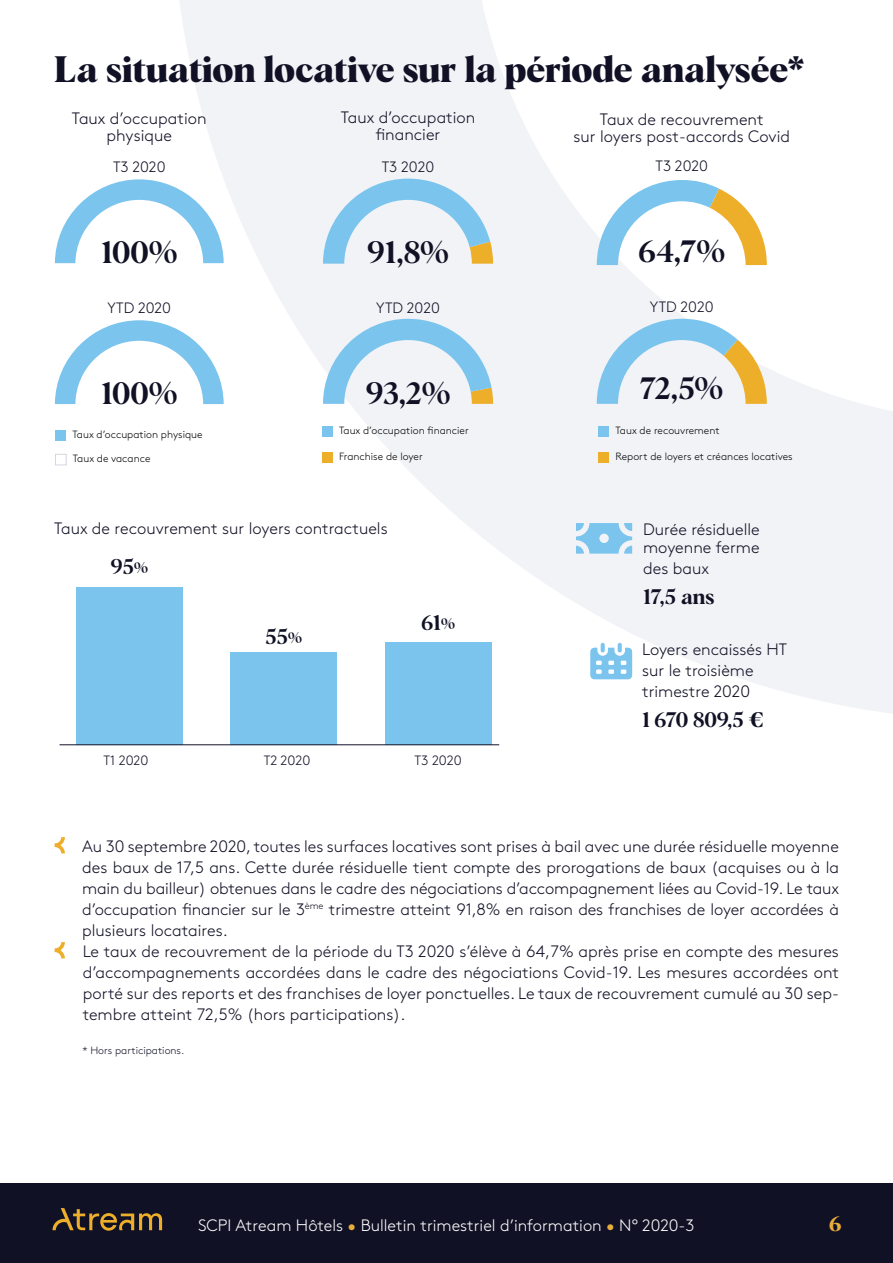
<style>
.page{position:relative;width:893px;height:1263px;background:#fff}
.page>*{position:absolute;margin:0;border:0;box-sizing:border-box;transform-origin:0 0}
.Titre_niveau_1__Noir{font:700 36px "Albra";color:#111126}
.Texte_courant__blanc{font:30.75px "Albra Semi";letter-spacing:-.005em;color:#111126}
.Texte_courant__blanc-2{font:21px "Albra Semi";color:#111126}
.t1{font:700 21px "Albra";color:#e8ae3c}
.Texte_courant_noir{font:300 16.5px/21px "Brown";color:#111126;text-align:center}
.Texte_courant__blanc-3{font:300 16.5px/18px "Brown";color:#111126}
.t2{font:300 16.5px "Brown";color:#fff}
.Texte_courant__blanc-4{font:300 15px "Brown";letter-spacing:-.005em;color:#111126}
.Texte_courant__blanc-5{font:300 13.5px "Brown";letter-spacing:-.005em;color:#111126}
.t3{font:300 10.5px "Brown";color:#000}
.Texte_courant_noir-2{font:300 10.5px "Brown";color:#111126}
.s1{color:#e8ae3c}
</style>
<div class="page">
<svg style="left:180px;top:0;width:713px;height:721px"></svg>
<svg style="left:590px;top:643px;width:42px;height:36px"></svg>
<svg style="left:576px;top:523px;width:56px;height:31px"></svg>
<svg style="left:55px;top:837px;width:10px;height:16px"></svg>
<svg style="left:55px;top:942px;width:10px;height:16px"></svg>
<svg style="left:55px;top:179px;width:169px;height:84px"></svg>
<svg style="left:55px;top:320px;width:169px;height:84px"></svg>
<div style="left:322px;top:426px;width:10px;height:11px;background:#7ac4ee"></div>
<div style="left:598px;top:426px;width:11px;height:11px;background:#7ac4ee"></div>
<div style="left:55px;top:430px;width:11px;height:11px;background:#7ac4ee"></div>
<div style="left:322px;top:452px;width:10px;height:11px;background:#edae2a"></div>
<div style="left:598px;top:452px;width:11px;height:11px;background:#edae2a"></div>
<div style="left:55px;top:454px;width:12px;height:11px;background:#fff;border:1px solid #d2d7e0"></div>
<div style="left:231px;top:652px;width:106px;height:92px;background:#7ac4ee"></div>
<div style="left:76px;top:587px;width:107px;height:157px;background:#7ac4ee"></div>
<div style="left:385px;top:642px;width:106px;height:102px;background:#7ac4ee"></div>
<hr style="left:60px;top:744px;width:439px;height:1px;background:#111126">
<svg style="left:323px;top:319px;width:170px;height:85px"></svg>
<svg style="left:597px;top:319px;width:170px;height:85px"></svg>
<svg style="left:323px;top:179px;width:170px;height:85px"></svg>
<svg style="left:597px;top:180px;width:170px;height:85px"></svg>
<div style="left:0;top:1183px;width:893px;height:80px;background:#111126"></div>
<svg style="left:53px;top:1208px;width:109px;height:23px"></svg>
<svg style="left:266px;top:627px;width:36px;height:17px"></svg>
<svg style="left:422px;top:614px;width:33px;height:16px"></svg>
<p class="Titre_niveau_1__Noir" style="left:54px;top:43px;width:752px">La situation locative sur la période analysée*</p>
<p class="Texte_courant_noir" style="left:72px;top:109px;width:136px;line-height:16.5px">Taux d’occupation physique</p>
<p class="Texte_courant_noir" style="left:341px;top:108px;width:136px;line-height:16.5px">Taux d’occupation financier</p>
<p class="Texte_courant_noir" style="left:573px;top:110px;width:218px;line-height:16.5px">Taux de recouvrement<br>sur loyers post-accords Covid</p>
<p class="Texte_courant__blanc-4" style="left:113px;top:156px;width:54px">T3 2020</p>
<p class="Texte_courant__blanc-4" style="left:655px;top:154px;width:54px">T3 2020</p>
<p class="Texte_courant__blanc-4" style="left:382px;top:156px;width:54px">T3 2020</p>
<p class="Texte_courant__blanc" style="left:101px;top:230px;width:78px">100%</p>
<p class="Texte_courant__blanc" style="left:367px;top:230px;width:83px">91,8%</p>
<p class="Texte_courant__blanc" style="left:638px;top:229px;width:88px">64,7%</p>
<p class="Texte_courant__blanc-4" style="left:376px;top:297px;width:65px">YTD 2020</p>
<p class="Texte_courant__blanc-4" style="left:650px;top:296px;width:65px">YTD 2020</p>
<p class="Texte_courant__blanc-4" style="left:107px;top:297px;width:65px">YTD 2020</p>
<p class="Texte_courant__blanc" style="left:101px;top:371px;width:78px">100%</p>
<p class="Texte_courant__blanc" style="left:366px;top:371px;width:86px">93,2%</p>
<p class="Texte_courant__blanc" style="left:640px;top:366px;width:84px">72,5%</p>
<p class="t3" style="left:339px;top:423px;width:131px">Taux d’occupation financier</p>
<p class="t3" style="left:615px;top:423px;width:106px">Taux de recouvrement</p>
<p class="t3" style="left:72px;top:426px;width:132px">Taux d’occupation physique</p>
<p class="t3" style="left:73px;top:451px;width:79px">Taux de vacance</p>
<p class="t3" style="left:339px;top:448px;width:85px">Franchise de loyer</p>
<p class="t3" style="left:615px;top:448px;width:179px">Report de loyers et créances locatives</p>
<p class="Texte_courant__blanc-3" style="left:54px;top:518px;width:335px">Taux de recouvrement sur loyers contractuels</p>
<p class="Texte_courant__blanc-5" style="left:104px;top:750px;width:46px">T1 2020</p>
<p class="Texte_courant__blanc-5" style="left:264px;top:750px;width:48px">T2 2020</p>
<p class="Texte_courant__blanc-5" style="left:414px;top:750px;width:49px">T3 2020</p>
<p class="Texte_courant__blanc-3" style="left:643px;top:519px;width:118px">Durée résiduelle moyenne ferme</p>
<p class="Texte_courant__blanc-3" style="left:643px;top:558px;width:67px">des baux</p>
<p class="Texte_courant__blanc-2" style="left:643px;top:581px;width:73px">17,5 ans</p>
<p class="Texte_courant_noir" style="left:642px;top:638px;width:147px;text-align:left">Loyers encaissés HT sur le troisième trimestre 2020</p>
<p class="Texte_courant__blanc-2" style="left:642px;top:704px;width:123px">1 670 809,5 €</p>
<p class="Texte_courant_noir" style="left:82px;top:834px;width:758px;text-align:justify">Au 30 septembre 2020, toutes les surfaces locatives sont prises à bail avec une durée résiduelle moyenne des baux de 17,5 ans. Cette durée résiduelle tient compte des prorogations de baux (acquises ou à la main du bailleur) obtenues dans le cadre des négociations d’accompagnement liées au Covid-19. Le taux d’occupation financier sur le 3<sup>ème</sup> trimestre atteint 91,8% en raison des franchises de loyer accordées à plusieurs locataires.</p>
<p class="Texte_courant_noir" style="left:83px;top:939px;width:758px;text-align:justify">Le taux de recouvrement de la période du T3 2020 s’élève à 64,7% après prise en compte des mesures d’accompagnements accordées dans le cadre des négociations Covid-19. Les mesures accordées ont porté sur des reports et des franchises de loyer ponctuelles. Le taux de recouvrement cumulé au 30 sep&shy;tembre atteint 72,5% (hors participations).</p>
<p class="Texte_courant_noir-2" style="left:82px;top:1042px;width:103px">* Hors participations.</p>
<p class="t2" style="left:198px;top:1213px;width:498px">SCPI Atream Hôtels <span class="s1">•</span> Bulletin trimestriel d’information <span class="s1">•</span> N° 2020-3</p>
<p class="t1" style="left:829px;top:1208px;width:14px">6</p>
</div>
